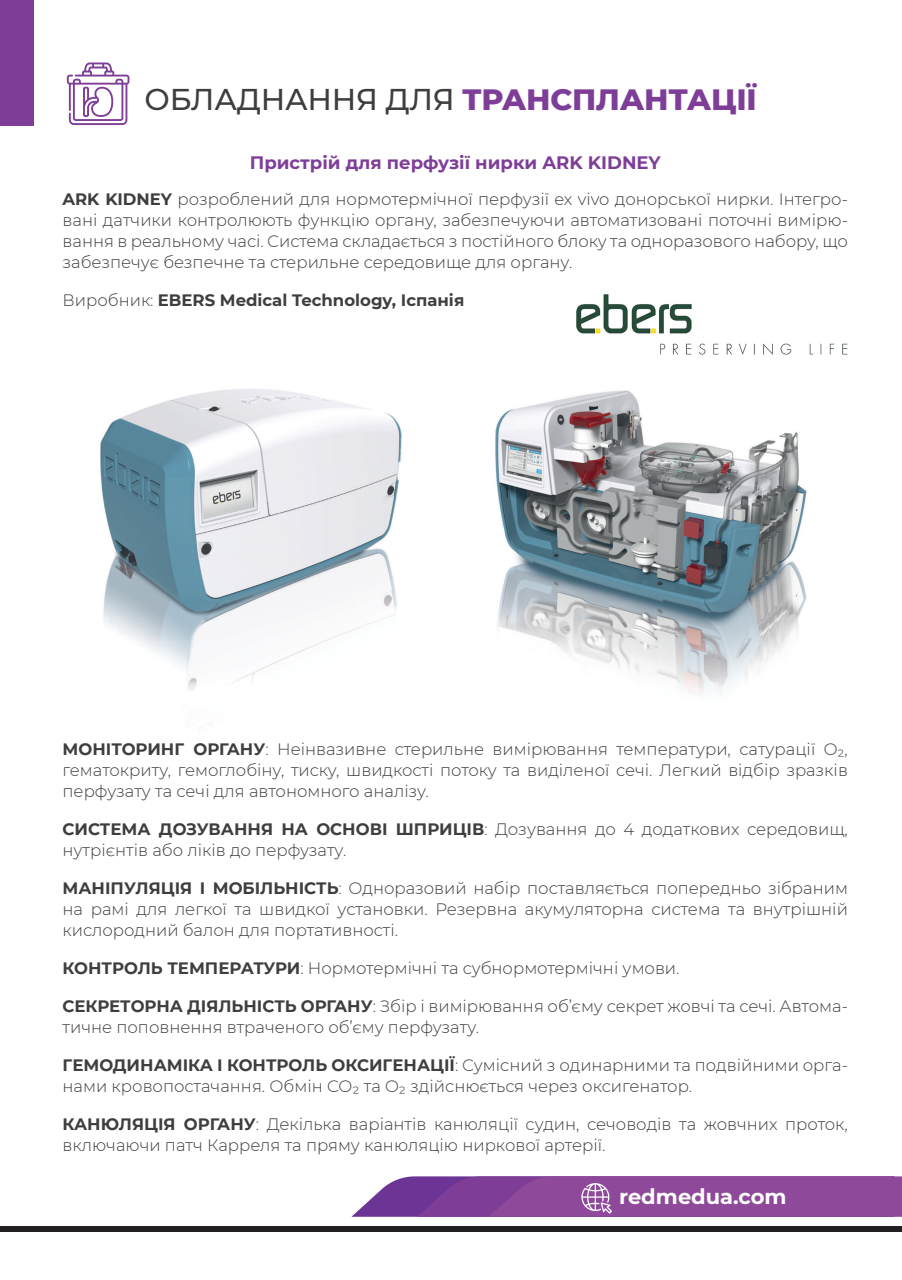
<style>
.page{position:relative;width:902px;height:1280px;background:#fff}
.page>*{position:absolute;margin:0;border:0;box-sizing:border-box;transform-origin:0 0}
.t1{font:800 30px "Montserrat";letter-spacing:-.01em;color:#7e3e98}
.t2{font:700 21px "Montserrat";color:#fff}
.t3{font:700 18px "Montserrat";color:#7e3e98}
.t4{font:300 16.5px/21px "Montserrat";color:#3e3e3f}
.t5{font:700 16.5px "Montserrat";color:#3e3e3f}
.s1{font-weight:500;color:#3e3e3f}
.s2{font-weight:700}
.s3{font-weight:300}
</style>
<div class="page">
<img style="left:100px;top:389px;width:707px;height:305px">
<div style="left:0;top:1227px;width:901px;height:5px;background:#231f20"></div>
<svg style="left:351px;top:1176px;width:550px;height:41px;background:#8e509f"></svg>
<div style="left:0;top:0;width:34px;height:125px;background:#7e3e98"></div>
<svg style="left:67px;top:63px;width:62px;height:62px"></svg>
<img style="left:576px;top:294px;width:272px;height:61px">
<h1 class="t1" style="left:145px;top:78px;width:613px"><span class="s1">ОБЛАДНАННЯ ДЛЯ</span> ТРАНСПЛАНТАЦІЇ</h1>
<p class="t3" style="left:250px;top:150px;width:412px">Пристрій для перфузії нирки ARK KIDNEY</p>
<p class="t4" style="left:63px;top:188px;width:786px;text-align:justify"><span class="s2">ARK KIDNEY</span> розроблений для нормотермічної перфузії ex vivo донорської нирки. Інтегро&shy;вані датчики контролюють функцію органу, забезпечуючи автоматизовані поточні вимірю&shy;вання в реальному часі. Система складається з постійного блоку та одноразового набору, що забезпечує безпечне та стерильне середовище для органу.</p>
<p class="t5" style="left:63px;top:288px;width:403px"><span class="s3">Виробник:</span> EBERS Medical Technology, Іспанія</p>
<p class="t4" style="left:63px;top:738px;width:786px;text-align:justify"><span class="s2">МОНІТОРИНГ ОРГАНУ</span>: Неінвазивне стерильне вимірювання температури, сатурації O2, гематокриту, гемоглобіну, тиску, швидкості потоку та виділеної сечі. Легкий відбір зразків перфузату та сечі для автономного аналізу.</p>
<p class="t4" style="left:63px;top:818px;width:786px"><span class="s2">СИСТЕМА ДОЗУВАННЯ НА ОСНОВІ ШПРИЦІВ</span>: Дозування до 4 додаткових середовищ, нутрієнтів або ліків до перфузату.</p>
<p class="t4" style="left:63px;top:877px;width:786px;text-align:justify"><span class="s2">МАНІПУЛЯЦІЯ І МОБІЛЬНІСТЬ</span>: Одноразовий набір поставляється попередньо зібраним на рамі для легкої та швидкої установки. Резервна акумуляторна система та внутрішній кислородний балон для портативності.</p>
<p class="t4" style="left:63px;top:957px;width:618px"><span class="s2">КОНТРОЛЬ ТЕМПЕРАТУРИ</span>: Нормотермічні та субнормотермічні умови.</p>
<p class="t4" style="left:63px;top:995px;width:786px"><span class="s2">СЕКРЕТОРНА ДІЯЛЬНІСТЬ ОРГАНУ</span>: Збір і вимірювання об’єму секрет жовчі та сечі. Автома&shy;тичне поповнення втраченого об’єму перфузату.</p>
<p class="t4" style="left:63px;top:1054px;width:786px"><span class="s2">ГЕМОДИНАМІКА І КОНТРОЛЬ ОКСИГЕНАЦІЇ</span>: Сумісний з одинарними та подвійними орга&shy;нами кровопостачання. Обмін CO2 та O2 здійснюється через оксигенатор.</p>
<p class="t4" style="left:63px;top:1113px;width:786px"><span class="s2">КАНЮЛЯЦІЯ ОРГАНУ</span>: Декілька варіантів канюляції судин, сечоводів та жовчних проток, включаючи патч Карреля та пряму канюляцію ниркової артерії.</p>
<p class="t2" style="left:619px;top:1181px;width:169px">redmedua.com</p>
</div>
